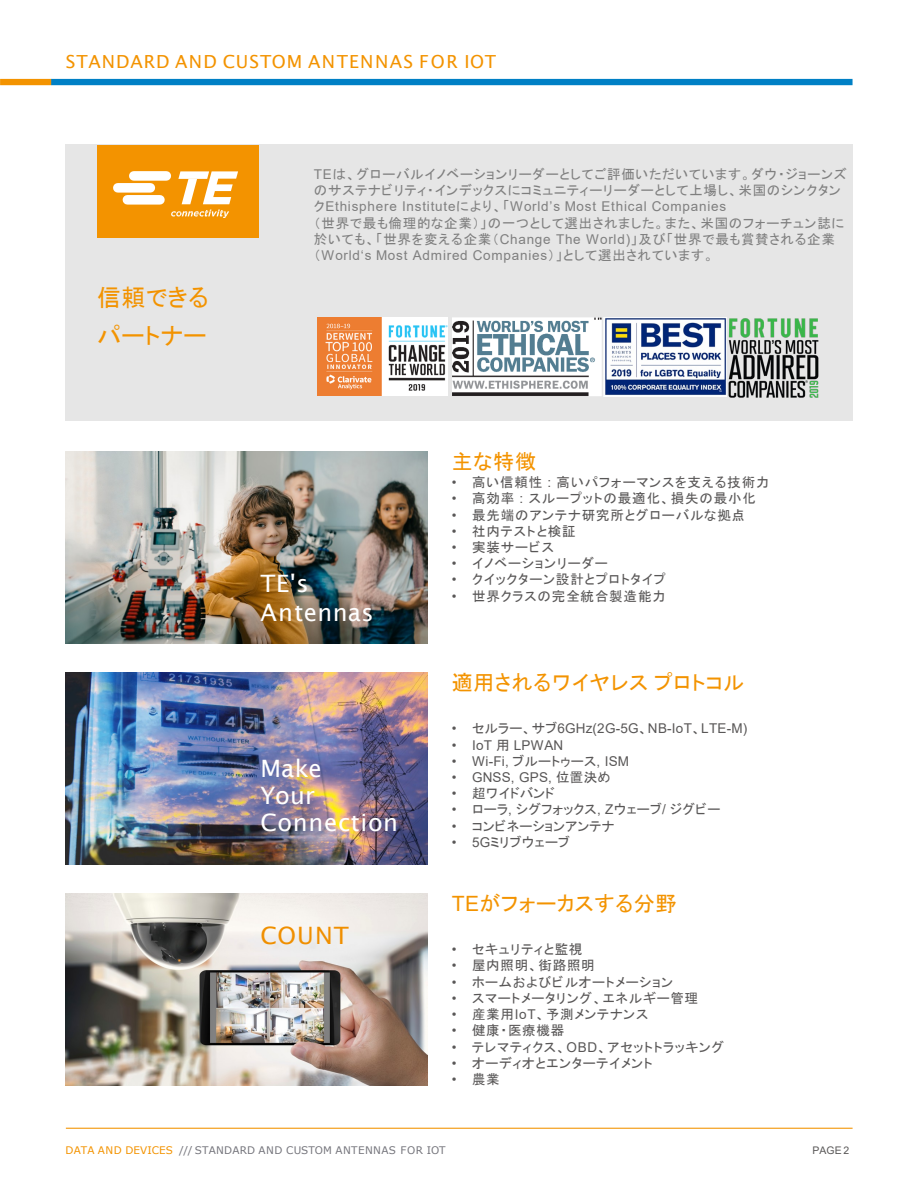
<style>
.page{position:relative;width:918px;height:1192px;background:#fff}
.page>*{position:absolute;margin:0;border:0;box-sizing:border-box;transform-origin:0 0}
.t1{font:24px/27px "Lucida Sans";letter-spacing:.02em;color:#fff}
.t2{font:24px/37.7px "MS P Gothic";letter-spacing:.015em;color:#f39300}
.t3{font:24px "Lucida Sans";letter-spacing:.045em;color:#f08f00}
.t4{font:21px "MS P Gothic";letter-spacing:.025em;color:#f39300}
.t5{font:18px "Lucida Sans";letter-spacing:.06em;color:#f39300}
.t6{font:13.5px/16.2px "MS P Gothic";letter-spacing:.055em;color:#7f7f7f}
.t7{font:13.5px "MS P Gothic";letter-spacing:.055em;color:#595757}
.t8{font:13.5px "Arial";letter-spacing:.015em;color:#595757}
.t9{font:13.5px "MS P Gothic";letter-spacing:.015em;color:#595757}
.t10{font:10.5px "Verdana";letter-spacing:.015em;color:#75757c}
.t11{font:10.5px "Arial";color:#595757}
.s1{font-family:"Arial"}
.s2{font-family:"MS P Gothic"}
.s3{color:#f39300}
</style>
<div class="page">
<div style="left:66px;top:145px;width:199px;height:276px;background:#e6e6e6"></div>
<div style="left:265px;top:145px;width:588px;height:276px;background:#e6e6e6"></div>
<hr style="left:66px;top:1127px;width:787px;height:1px;background:#f39300">
<div style="left:51px;top:79px;width:802px;height:6px;background:#0080c5"></div>
<div style="left:0;top:79px;width:51px;height:6px;background:#f39300"></div>
<img style="left:66px;top:451px;width:361px;height:192px">
<img style="left:66px;top:672px;width:361px;height:191px">
<img style="left:66px;top:893px;width:361px;height:191px">
<img style="left:318px;top:318px;width:129px;height:77px">
<img style="left:720px;top:318px;width:99px;height:80px">
<img style="left:453px;top:317px;width:273px;height:79px">
<div style="left:97px;top:145px;width:162px;height:92px;background:#f39300"></div>
<svg style="left:113px;top:171px;width:125px;height:47px"></svg>
<p class="t5" style="left:66px;top:51px;width:432px">STANDARD AND CUSTOM ANTENNAS FOR IOT</p>
<p class="t2" style="left:97px;top:278px;width:113px">信頼できるパートナー</p>
<p class="t6" style="left:314px;top:166px;width:534px"><span class="s1">TE</span>は、グローバルイノベーションリーダーとしてご評価いただいています。ダウ・ジョーンズのサステナビリティ・インデックスにコミュニティーリーダーとして上場し、米国のシンクタンク<span class="s1">Ethisphere Institute</span>により、「<span class="s1">World’s Most Ethical Companies</span></p>
<p class="t6" style="left:314px;top:215px;width:532px">（世界で最も倫理的な企業）」の一つとして選出されました。また、米国のフォーチュン誌に於いても、「世界を変える企業（<span class="s1">Change The World)</span>」及び「世界で最も賞賛される企業（<span class="s1">World‘s Most Admired Companies</span>）」として選出されています。</p>
<p class="t1" style="left:260px;top:570px;width:50px">TE's</p>
<p class="t1" style="left:260px;top:598px;width:115px">Antennas</p>
<p class="t1" style="left:260px;top:754px;width:63px">Make<br>Your</p>
<p class="t1" style="left:260px;top:808px;width:139px">Connection</p>
<p class="t3" style="left:260px;top:921px;width:90px">COUNT</p>
<p class="t4" style="left:452px;top:451px;width:86px">主な特徴</p>
<p class="t7" style="left:452px;top:475px;width:319px"><span class="s1">•</span> 高い信頼性 <span class="s1">:</span> 高いパフォーマンスを支える技術力</p>
<p class="t7" style="left:452px;top:491px;width:306px"><span class="s1">•</span> 高効率 <span class="s1">:</span> スループットの最適化、損失の最小化</p>
<p class="t7" style="left:452px;top:508px;width:295px"><span class="s1">•</span> 最先端のアンテナ研究所とグローバルな拠点</p>
<p class="t7" style="left:452px;top:524px;width:126px"><span class="s1">•</span> 社内テストと検証</p>
<p class="t7" style="left:452px;top:540px;width:104px"><span class="s1">•</span> 実装サービス</p>
<p class="t7" style="left:452px;top:556px;width:158px"><span class="s1">•</span> イノベーションリーダー</p>
<p class="t7" style="left:452px;top:572px;width:215px"><span class="s1">•</span> クイックターン設計とプロトタイプ</p>
<p class="t7" style="left:452px;top:589px;width:216px"><span class="s1">•</span> 世界クラスの完全統合製造能力</p>
<p class="t4" style="left:452px;top:672px;width:294px">適用されるワイヤレスプロトコル</p>
<p class="t8" style="left:452px;top:719px;width:297px">• <span class="s2">セルラー、サブ</span>6GHz(2G-5G<span class="s2">、</span>NB-IoT<span class="s2">、</span>LTE-M)</p>
<p class="t8" style="left:452px;top:735px;width:113px">• IoT <span class="s2">用</span> LPWAN</p>
<p class="t8" style="left:452px;top:751px;width:179px">• Wi-Fi, <span class="s2">ブルートゥース</span>, ISM</p>
<p class="t8" style="left:452px;top:767px;width:160px">• GNSS, GPS, <span class="s2">位置決め</span></p>
<p class="t9" style="left:452px;top:786px;width:105px"><span class="s1">•</span> 超ワイドバンド</p>
<p class="t9" style="left:452px;top:802px;width:270px"><span class="s1">•</span> ローラ<span class="s1">,</span> シグフォックス<span class="s1">, Z</span>ウェーブ<span class="s1">/</span> ジグビー</p>
<p class="t9" style="left:452px;top:818px;width:164px"><span class="s1">•</span> コンビネーションアンテナ</p>
<p class="t9" style="left:452px;top:835px;width:120px"><span class="s1">• 5G</span>ミリブウェーブ</p>
<p class="t4" style="left:452px;top:892px;width:226px"><span class="s1">TE</span>がフォーカスする分野</p>
<p class="t7" style="left:452px;top:942px;width:132px"><span class="s1">•</span> セキュリティと監視</p>
<p class="t7" style="left:452px;top:958px;width:145px"><span class="s1">•</span> 屋内照明、街路照明</p>
<p class="t7" style="left:452px;top:974px;width:223px"><span class="s1">•</span> ホームおよびビルオートメーション</p>
<p class="t7" style="left:452px;top:990px;width:248px"><span class="s1">•</span> スマートメータリング、エネルギー管理</p>
<p class="t7" style="left:452px;top:1007px;width:198px"><span class="s1">•</span> 産業用<span class="s1">IoT</span>、予測メンテナンス</p>
<p class="t7" style="left:452px;top:1023px;width:114px"><span class="s1">•</span> 健康・医療機器</p>
<p class="t7" style="left:452px;top:1039px;width:274px"><span class="s1">•</span> テレマティクス、<span class="s1">OBD</span>、アセットトラッキング</p>
<p class="t7" style="left:452px;top:1055px;width:202px"><span class="s1">•</span> オーディオとエンターテイメント</p>
<p class="t7" style="left:452px;top:1071px;width:50px"><span class="s1">•</span> 農業</p>
<p class="t10" style="left:66px;top:1142px;width:381px"><span class="s3">DATA AND DEVICES</span> /// STANDARD AND CUSTOM ANTENNAS FOR IOT</p>
<p class="t11" style="left:813px;top:1142px;width:38px">PAGE 2</p>
</div>
